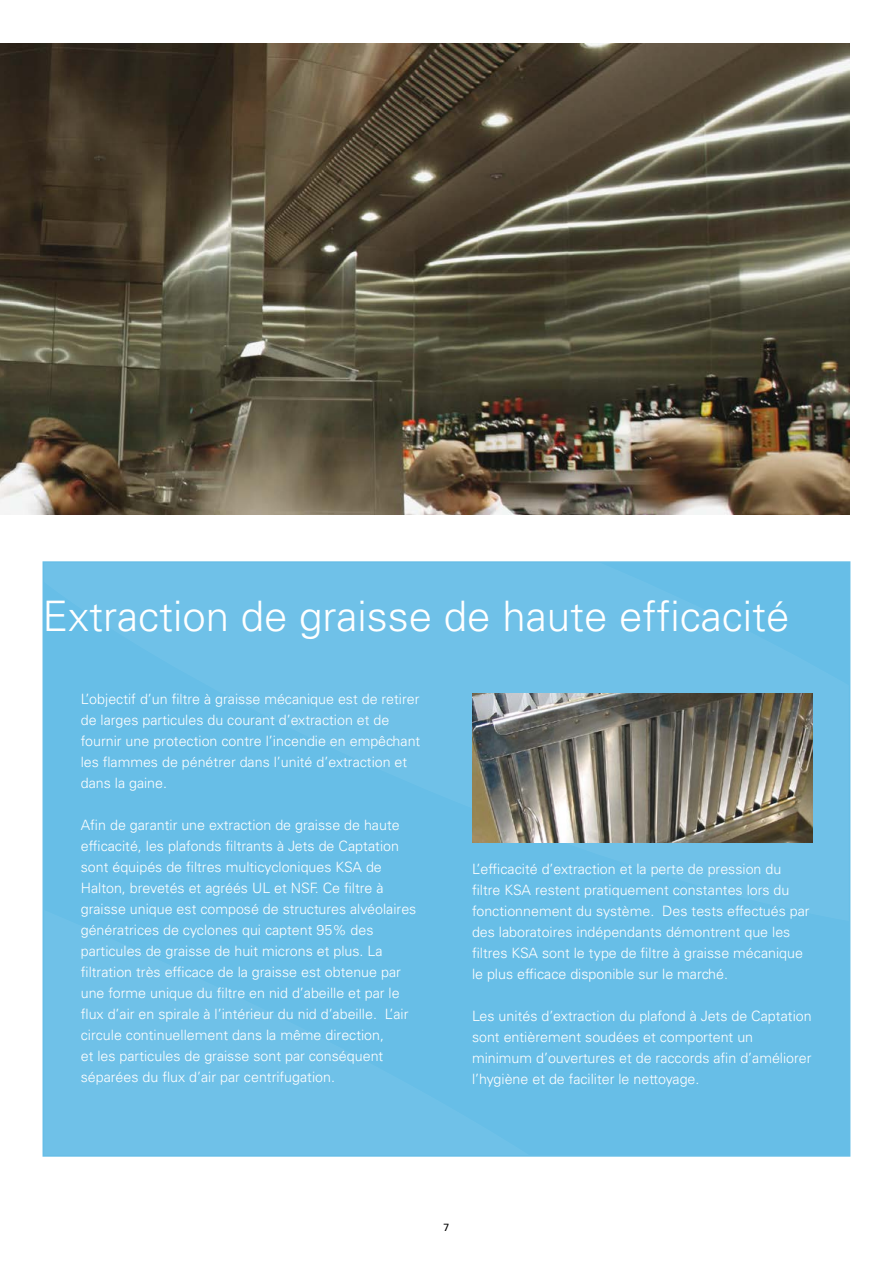
<style>
.page{position:relative;width:893px;height:1263px;background:#fff}
.page>*{position:absolute;margin:0;border:0;box-sizing:border-box;transform-origin:0 0}
.Otsikko{font:300 42px "Univers LT Std";color:#fff}
.Leipis{font:300 14.25px/21px "Univers LT Std";color:#fff}
.t1{font:10.5px "Univers LT Std";color:#000}
</style>
<div class="page">
<img style="left:0;top:43px;width:850px;height:472px">
<div style="left:43px;top:562px;width:807px;height:594px;background:#67bee7"></div>
<img style="left:472px;top:693px;width:340px;height:149px">
<p class="Otsikko" style="left:43px;top:591px;width:748px">Extraction de graisse de haute efficacité</p>
<p class="Leipis" style="left:81px;top:688px;width:341px">L’objectif d’un filtre à graisse mécanique est de retirer de larges particules du courant d’extraction et de fournir une protection contre l’incendie en empêchant les flammes de pénétrer dans l’unité d’extraction et dans la gaine.</p>
<p class="Leipis" style="left:81px;top:814px;width:337px">Afin de garantir une extraction de graisse de haute efficacité, les plafonds filtrants à Jets de Captation sont équipés de filtres multicycloniques KSA de Halton, brevetés et agréés UL et NSF. Ce filtre à graisse unique est composé de structures alvéolaires génératrices de cyclones qui captent 95% des particules de graisse de huit microns et plus. La filtration très efficace de la graisse est obtenue par une forme unique du filtre en nid d’abeille et par le flux d’air en spirale à l’intérieur du nid d’abeille. L’air circule continuellement dans la même direction,<br>et les particules de graisse sont par conséquent séparées du flux d’air par centrifugation.</p>
<p class="Leipis" style="left:472px;top:858px;width:339px">L’efficacité d’extraction et la perte de pression du filtre KSA restent pratiquement constantes lors du fonctionnement du système. Des tests effectués par des laboratoires indépendants démontrent que les filtres KSA sont le type de filtre à graisse mécanique le plus efficace disponible sur le marché.</p>
<p class="Leipis" style="left:472px;top:1005px;width:341px">Les unités d’extraction du plafond à Jets de Captation sont entièrement soudées et comportent un minimum d’ouvertures et de raccords afin d’améliorer l’hygiène et de faciliter le nettoyage.</p>
<p class="t1" style="left:444px;top:1221px;width:7px">7</p>
</div>
